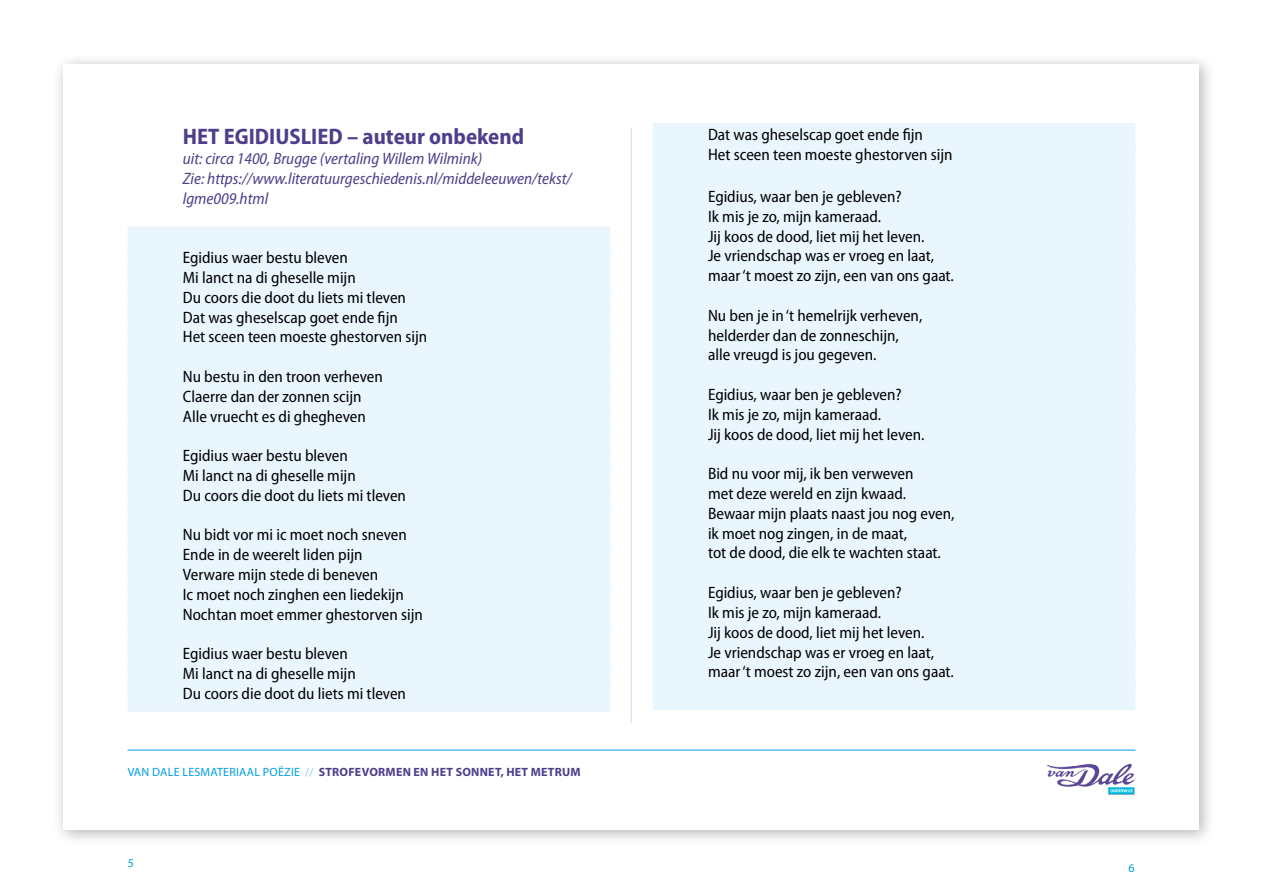
<style>
.page{position:relative;width:1263px;height:893px;background:#fff}
.page>*{position:absolute;margin:0;border:0;box-sizing:border-box;transform-origin:0 0}
.t1{font:700 semi-condensed 22.5px "Myriad Pro";color:#4e3e8b}
.t2{font:semi-condensed 16.5px/19.8px "Myriad Pro";color:#000}
.t3{font:italic semi-condensed 16.5px/19.8px "Myriad Pro";color:#4e3e8b}
.t4{font:700 12px "Myriad Pro";letter-spacing:.02em;color:#4e3e8b}
.t5{font:12px "Myriad Pro";color:#009ee3}
.s1{font-weight:400;color:#009ee3}
.s2{font-weight:400;color:#82d0f5}
</style>
<div class="page">
<div style="left:52px;top:53px;width:1164px;height:793px;background:#000;opacity:.3"></div>
<div style="left:63px;top:64px;width:1136px;height:765px;background:#fff"></div>
<hr style="left:128px;top:750px;width:1007px;height:1px;background:#009ee3">
<img style="left:1047px;top:763px;width:88px;height:32px">
<hr style="left:631px;top:128px;width:1px;height:595px;background:#000">
<div style="left:128px;top:226px;width:482px;height:30px;background:#eaf6fe"></div>
<div style="left:128px;top:246px;width:482px;height:30px;background:#eaf6fe"></div>
<div style="left:128px;top:266px;width:482px;height:30px;background:#eaf6fe"></div>
<div style="left:128px;top:286px;width:482px;height:30px;background:#eaf6fe"></div>
<div style="left:128px;top:306px;width:482px;height:30px;background:#eaf6fe"></div>
<div style="left:128px;top:325px;width:482px;height:30px;background:#eaf6fe"></div>
<div style="left:128px;top:345px;width:482px;height:30px;background:#eaf6fe"></div>
<div style="left:128px;top:365px;width:482px;height:30px;background:#eaf6fe"></div>
<div style="left:128px;top:385px;width:482px;height:30px;background:#eaf6fe"></div>
<div style="left:128px;top:405px;width:482px;height:30px;background:#eaf6fe"></div>
<div style="left:128px;top:424px;width:482px;height:30px;background:#eaf6fe"></div>
<div style="left:128px;top:444px;width:482px;height:30px;background:#eaf6fe"></div>
<div style="left:128px;top:464px;width:482px;height:30px;background:#eaf6fe"></div>
<div style="left:128px;top:484px;width:482px;height:30px;background:#eaf6fe"></div>
<div style="left:128px;top:504px;width:482px;height:30px;background:#eaf6fe"></div>
<div style="left:128px;top:523px;width:482px;height:30px;background:#eaf6fe"></div>
<div style="left:128px;top:543px;width:482px;height:30px;background:#eaf6fe"></div>
<div style="left:128px;top:563px;width:482px;height:30px;background:#eaf6fe"></div>
<div style="left:128px;top:583px;width:482px;height:30px;background:#eaf6fe"></div>
<div style="left:128px;top:603px;width:482px;height:30px;background:#eaf6fe"></div>
<div style="left:128px;top:622px;width:482px;height:30px;background:#eaf6fe"></div>
<div style="left:128px;top:642px;width:482px;height:30px;background:#eaf6fe"></div>
<div style="left:128px;top:662px;width:482px;height:30px;background:#eaf6fe"></div>
<div style="left:128px;top:682px;width:482px;height:30px;background:#eaf6fe"></div>
<div style="left:653px;top:123px;width:482px;height:30px;background:#eaf6fe"></div>
<div style="left:653px;top:143px;width:482px;height:30px;background:#eaf6fe"></div>
<div style="left:653px;top:165px;width:482px;height:30px;background:#eaf6fe"></div>
<div style="left:653px;top:185px;width:482px;height:30px;background:#eaf6fe"></div>
<div style="left:653px;top:205px;width:482px;height:30px;background:#eaf6fe"></div>
<div style="left:653px;top:225px;width:482px;height:30px;background:#eaf6fe"></div>
<div style="left:653px;top:244px;width:482px;height:30px;background:#eaf6fe"></div>
<div style="left:653px;top:264px;width:482px;height:30px;background:#eaf6fe"></div>
<div style="left:653px;top:284px;width:482px;height:30px;background:#eaf6fe"></div>
<div style="left:653px;top:304px;width:482px;height:30px;background:#eaf6fe"></div>
<div style="left:653px;top:324px;width:482px;height:30px;background:#eaf6fe"></div>
<div style="left:653px;top:343px;width:482px;height:30px;background:#eaf6fe"></div>
<div style="left:653px;top:363px;width:482px;height:30px;background:#eaf6fe"></div>
<div style="left:653px;top:383px;width:482px;height:30px;background:#eaf6fe"></div>
<div style="left:653px;top:403px;width:482px;height:30px;background:#eaf6fe"></div>
<div style="left:653px;top:423px;width:482px;height:30px;background:#eaf6fe"></div>
<div style="left:653px;top:442px;width:482px;height:30px;background:#eaf6fe"></div>
<div style="left:653px;top:462px;width:482px;height:30px;background:#eaf6fe"></div>
<div style="left:653px;top:482px;width:482px;height:30px;background:#eaf6fe"></div>
<div style="left:653px;top:502px;width:482px;height:30px;background:#eaf6fe"></div>
<div style="left:653px;top:522px;width:482px;height:30px;background:#eaf6fe"></div>
<div style="left:653px;top:541px;width:482px;height:30px;background:#eaf6fe"></div>
<div style="left:653px;top:561px;width:482px;height:30px;background:#eaf6fe"></div>
<div style="left:653px;top:581px;width:482px;height:30px;background:#eaf6fe"></div>
<div style="left:653px;top:601px;width:482px;height:30px;background:#eaf6fe"></div>
<div style="left:653px;top:621px;width:482px;height:30px;background:#eaf6fe"></div>
<div style="left:653px;top:640px;width:482px;height:30px;background:#eaf6fe"></div>
<div style="left:653px;top:660px;width:482px;height:30px;background:#eaf6fe"></div>
<div style="left:653px;top:680px;width:482px;height:30px;background:#eaf6fe"></div>
<h1 class="t1" style="left:183px;top:124px;width:343px">HET EGIDIUSLIED – auteur onbekend</h1>
<p class="t3" style="left:183px;top:149px;width:390px">uit: circa 1400, Brugge (vertaling Willem Wilmink)<br>Zie: https://www.literatuurgeschiedenis.nl/middeleeuwen/tekst/ lgme009.html</p>
<p class="t2" style="left:183px;top:248px;width:246px">Egidius waer bestu bleven<br>Mi lanct na di gheselle mijn<br>Du coors die doot du liets mi tleven<br>Dat was gheselscap goet ende fijn<br>Het sceen teen moeste ghestorven sijn</p>
<p class="t2" style="left:183px;top:367px;width:202px">Nu bestu in den troon verheven<br>Claerre dan der zonnen scijn<br>Alle vruecht es di ghegheven</p>
<p class="t2" style="left:183px;top:446px;width:225px">Egidius waer bestu bleven<br>Mi lanct na di gheselle mijn<br>Du coors die doot du liets mi tleven</p>
<p class="t2" style="left:183px;top:525px;width:242px">Nu bidt vor mi ic moet noch sneven<br>Ende in de weerelt liden pijn<br>Verware mijn stede di beneven<br>Ic moet noch zinghen een liedekijn<br>Nochtan moet emmer ghestorven sijn</p>
<p class="t2" style="left:183px;top:644px;width:225px">Egidius waer bestu bleven<br>Mi lanct na di gheselle mijn<br>Du coors die doot du liets mi tleven</p>
<p class="t4" style="left:128px;top:765px;width:454px"><span class="s1">VAN DALE LESMATERIAAL POËZIE</span> <span class="s2">//</span> STROFEVORMEN EN HET SONNET, HET METRUM</p>
<p class="t5" style="left:128px;top:857px;width:8px">5</p>
<p class="t2" style="left:708px;top:125px;width:246px">Dat was gheselscap goet ende fijn<br>Het sceen teen moeste ghestorven sijn</p>
<p class="t2" style="left:708px;top:187px;width:247px">Egidius, waar ben je gebleven?<br>Ik mis je zo, mijn kameraad.<br>Jij koos de dood, liet mij het leven.<br>Je vriendschap was er vroeg en laat, maar ‘t moest zo zijn, een van ons gaat.</p>
<p class="t2" style="left:708px;top:306px;width:216px">Nu ben je in ‘t hemelrijk verheven, helderder dan de zonneschijn, alle vreugd is jou gegeven.</p>
<p class="t2" style="left:708px;top:385px;width:218px">Egidius, waar ben je gebleven?<br>Ik mis je zo, mijn kameraad.<br>Jij koos de dood, liet mij het leven.</p>
<p class="t2" style="left:708px;top:464px;width:248px">Bid nu voor mij, ik ben verweven<br>met deze wereld en zijn kwaad.<br>Bewaar mijn plaats naast jou nog even, ik moet nog zingen, in de maat,<br>tot de dood, die elk te wachten staat.</p>
<p class="t2" style="left:708px;top:583px;width:247px">Egidius, waar ben je gebleven?<br>Ik mis je zo, mijn kameraad.<br>Jij koos de dood, liet mij het leven.<br>Je vriendschap was er vroeg en laat, maar ‘t moest zo zijn, een van ons gaat.</p>
<p class="t5" style="left:1128px;top:861px;width:8px">6</p>
</div>
